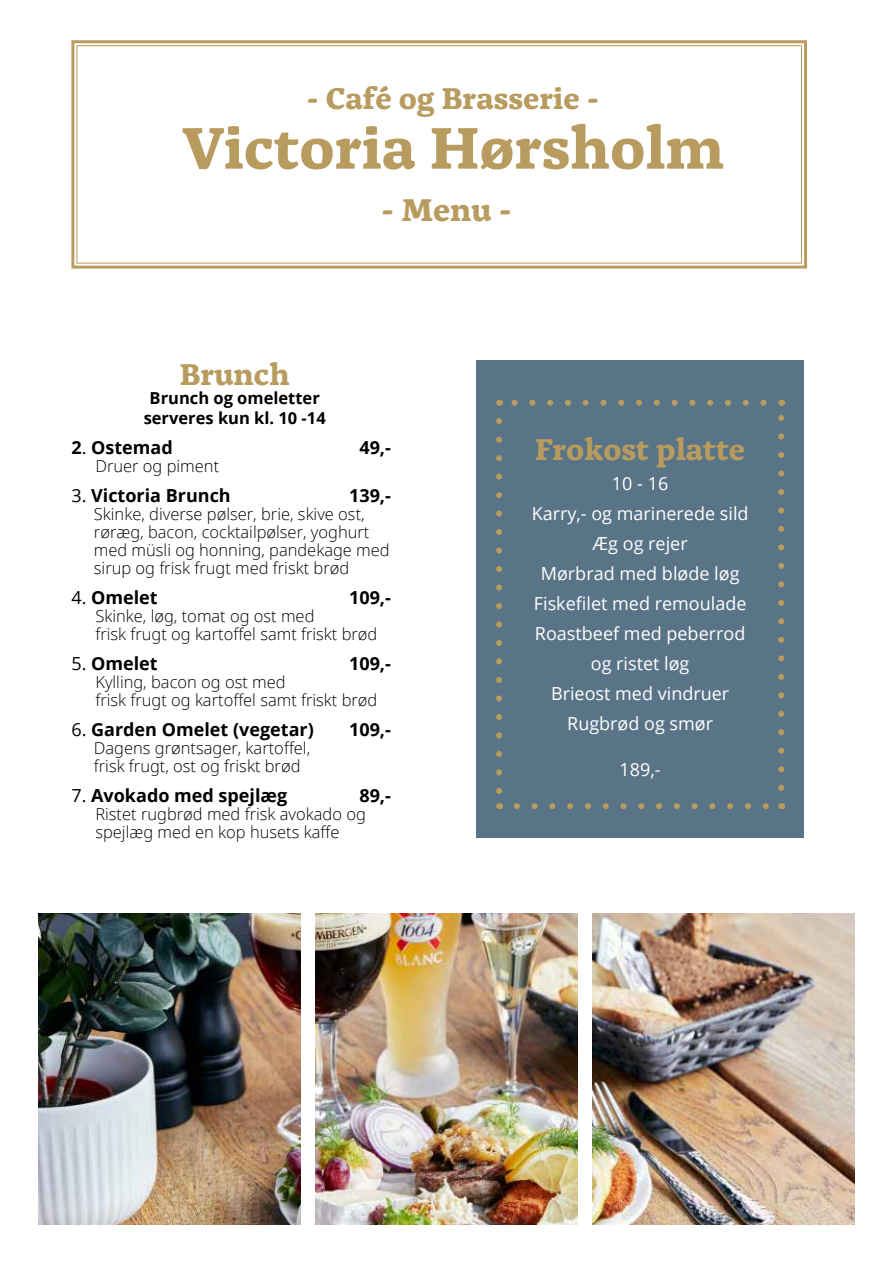
<style>
.page{position:relative;width:893px;height:1263px;background:#fff}
.page>*{position:absolute;margin:0;border:0;box-sizing:border-box;transform-origin:0 0}
.t1{font:700 61.5px "Alda OTCEV";color:#b89b5e}
.t2{font:700 33px "Alda OTCEV";color:#b89b5e}
.t3{font:700 31.5px "Alda OTCEV";color:#b89b5e}
.t4{font:18px/30px "Open Sans";color:#fff;text-align:center}
.t5{font:700 18px "Open Sans";color:#000}
.t6{font:300 16.5px/18px "Open Sans";color:#000}
.t7{font:700 16.5px/19.5px "Open Sans";color:#000;text-align:center}
.s1{font-weight:400}
</style>
<div class="page">
<div style="left:476px;top:361px;width:328px;height:477px;background:#597487"></div>
<svg style="left:496px;top:421px;width:6px;height:373px"></svg>
<svg style="left:517px;top:803px;width:252px;height:6px"></svg>
<svg style="left:778px;top:415px;width:6px;height:373px"></svg>
<svg style="left:511px;top:400px;width:253px;height:6px"></svg>
<img style="left:38px;top:913px;width:817px;height:312px">
<div style="left:302px;top:913px;width:13px;height:312px;background:#fff"></div>
<div style="left:578px;top:913px;width:13px;height:312px;background:#fff"></div>
<svg style="left:71px;top:40px;width:736px;height:229px"></svg>
<div style="left:76px;top:45px;width:726px;height:219px;border:1px solid #b89b5e"></div>
<h3 class="t3" style="left:307px;top:73px;width:294px">- Café og Brasserie -</h3>
<h1 class="t1" style="left:181px;top:99px;width:545px">Victoria Hørsholm</h1>
<h2 class="t2" style="left:381px;top:184px;width:132px">- Menu -</h2>
<h3 class="t3" style="left:180px;top:349px;width:112px">Brunch</h3>
<p class="t7" style="left:144px;top:388px;width:184px">Brunch og omeletter serveres kun kl. 10 -14</p>
<p class="t5" style="left:71px;top:434px;width:103px">2<span class="s1">.</span> Ostemad</p>
<p class="t5" style="left:359px;top:434px;width:33px">49,-</p>
<p class="t6" style="left:95px;top:456px;width:125px">Druer og piment</p>
<p class="t5" style="left:71px;top:482px;width:161px"><span class="s1">3.</span> Victoria Brunch</p>
<p class="t5" style="left:349px;top:482px;width:43px">139,-</p>
<p class="t6" style="left:94px;top:504px;width:297px">Skinke, diverse pølser, brie, skive ost, røræg, bacon, cocktailpølser, yoghurt med müsli og honning, pandekage med sirup og frisk frugt med friskt brød</p>
<p class="t5" style="left:71px;top:584px;width:88px"><span class="s1">4.</span> Omelet</p>
<p class="t5" style="left:349px;top:584px;width:43px">109,-</p>
<p class="t6" style="left:95px;top:606px;width:284px">Skinke, løg, tomat og ost med<br>frisk frugt og kartoffel samt friskt brød</p>
<p class="t5" style="left:71px;top:650px;width:88px"><span class="s1">5.</span> Omelet</p>
<p class="t5" style="left:349px;top:650px;width:43px">109,-</p>
<p class="t6" style="left:95px;top:672px;width:284px">Kylling, bacon og ost med<br>frisk frugt og kartoffel samt friskt brød</p>
<p class="t5" style="left:71px;top:716px;width:244px"><span class="s1">6.</span> Garden Omelet (vegetar)</p>
<p class="t5" style="left:349px;top:716px;width:43px">109,-</p>
<p class="t6" style="left:94px;top:738px;width:218px">Dagens grøntsager, kartoffel, frisk frugt, ost og friskt brød</p>
<p class="t5" style="left:71px;top:782px;width:217px"><span class="s1">7.</span> Avokado med spejlæg</p>
<p class="t5" style="left:359px;top:782px;width:33px">89,-</p>
<p class="t6" style="left:95px;top:804px;width:272px">Ristet rugbrød med frisk avokado og spejlæg med en kop husets kaffe</p>
<h3 class="t3" style="left:535px;top:424px;width:212px">Frokost platte</h3>
<p class="t4" style="left:532px;top:468px;width:218px">10 - 16<br>Karry,- og marinerede sild<br>Æg og rejer<br>Mørbrad med bløde løg<br>Fiskefilet med remoulade<br>Roastbeef med peberrod og ristet løg<br>Brieost med vindruer<br>Rugbrød og smør</p>
<p class="t4" style="left:620px;top:754px;width:43px">189,-</p>
</div>
